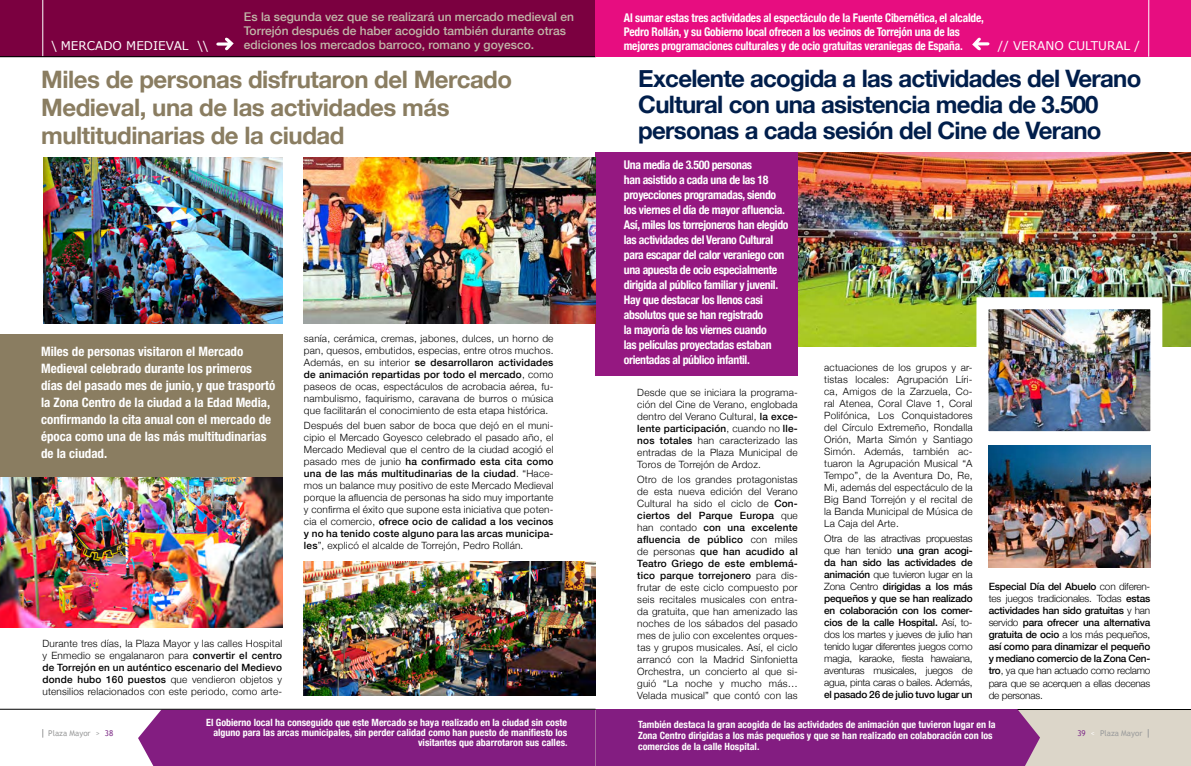
<style>
.page{position:relative;width:1191px;height:766px;background:#fff}
.page>*{position:absolute;margin:0;border:0;box-sizing:border-box;transform-origin:0 0}
.t1{font:700 24px/26px "Helvetica Neue";letter-spacing:-.03em;color:#001e4b}
.t2{font:700 24px/28px "Helvetica Neue";letter-spacing:-.02em;color:#8a7d61}
.t3{font:700 condensed 13px/17px "Helvetica Neue";color:#fff}
.t4{font:700 condensed 12px/15px "Helvetica Neue";letter-spacing:-.03em;color:#fff}
.t5{font:700 condensed 12px/14px "Helvetica Neue";letter-spacing:-.03em;color:#fff;scale:.95 1}
.t6{font:500 12px/14px "Helvetica Neue";color:#c1b8a9}
.t7{font:12px "Verdana";color:#fff}
.t8{font:300 10px/12px "Helvetica Neue";letter-spacing:.02em;color:#000;text-align:justify}
.t9{font:700 condensed 10px/11px "Helvetica Neue";color:#fff}
.t10{font:500 10px/12px "Helvetica Neue";letter-spacing:-.02em;color:#000;text-align:justify}
.t11{font:8px "Trebuchet MS";color:#9c9d9d}
.s1{font-weight:500}
.s2{color:#82348b}
.s3{font-weight:300}
.s4{color:#fff}
</style>
<div class="page">
<div style="left:595px;top:709px;width:596px;height:56px;background:#dcd6c9"></div>
<hr style="left:595px;top:709px;width:596px;height:1px;background:#000">
<div style="left:138px;top:708px;width:902px;height:57px;background:#831d81"></div>
<div style="left:0;top:0;width:595px;height:56px;background:#7b0040"></div>
<hr style="left:43px;top:0;width:1px;height:56px;background:#fff">
<svg style="left:216px;top:37px;width:18px;height:14px"></svg>
<hr style="left:0;top:56px;width:595px;height:1px;background:#000">
<div style="left:595px;top:152px;width:203px;height:223px;background:#951881"></div>
<img style="left:798px;top:152px;width:393px;height:194px">
<img style="left:970px;top:291px;width:198px;height:158px">
<img style="left:988px;top:445px;width:162px;height:122px">
<div style="left:595px;top:0;width:596px;height:57px;background:#e70d80"></div>
<hr style="left:1148px;top:0;width:1px;height:57px;background:#fff">
<svg style="left:972px;top:37px;width:17px;height:14px"></svg>
<hr style="left:0;top:708px;width:595px;height:1px;background:#000">
<img style="left:43px;top:158px;width:239px;height:165px">
<img style="left:303px;top:158px;width:292px;height:165px">
<img style="left:303px;top:561px;width:292px;height:133px">
<div style="left:0;top:334px;width:282px;height:146px;background:#8a7d61"></div>
<img style="left:0;top:477px;width:282px;height:150px">
<p class="t7" style="left:51px;top:38px;width:158px">\ MERCADO MEDIEVAL \\</p>
<p class="t6" style="left:244px;top:10px;width:331px">Es la segunda vez que se realizará un mercado medieval en<br>Torrejón después de haber acogido también durante otras ediciones los mercados barroco, romano y goyesco.</p>
<p class="t2" style="left:41px;top:65px;width:472px">Miles de personas disfrutaron del Mercado<br>Medieval, una de las actividades más multitudinarias de la ciudad</p>
<p class="t3" style="left:41px;top:343px;width:236px">Miles de personas visitaron el Mercado Medieval celebrado durante los primeros días del pasado mes de junio, y que trasportó la Zona Centro de la ciudad a la Edad Media, confirmando la cita anual con el mercado de época como una de las más multitudinarias de la ciudad.</p>
<p class="t8" style="left:304px;top:332px;width:251px">sanía, cerámica, cremas, jabones, dulces, un horno de pan, quesos, embutidos, especias, entre otros muchos.<br>Además, en su interior <span class="s1">se desarrollaron actividades de animación repartidas por todo el mercado</span>, como paseos de ocas, espectáculos de acrobacia aérea, fu&shy;nambulismo, faquirismo, caravana de burros o música que facilitarán el conocimiento de esta etapa histórica.</p>
<p class="t8" style="left:304px;top:418px;width:251px">Después del buen sabor de boca que dejó en el muni&shy;cipio el Mercado Goyesco celebrado el pasado año, el Mercado Medieval que el centro de la ciudad acogió el pasado mes de junio <span class="s1">ha confirmado esta cita como una de las más multitudinarias de la ciudad</span>. “Hace&shy;mos un balance muy positivo de este Mercado Medieval porque la afluencia de personas ha sido muy importante y confirma el éxito que supone esta iniciativa que poten&shy;cia el comercio, <span class="s1">ofrece ocio de calidad a los vecinos y no ha tenido coste alguno para las arcas municipa&shy;les</span>”, explicó el alcalde de Torrejón, Pedro Rollán.</p>
<p class="t8" style="left:43px;top:637px;width:241px">Durante tres días, la Plaza Mayor y las calles Hospital y Enmedio se engalanaron para <span class="s1">convertir el centro de Torrejón en un auténtico escenario del Medievo donde hubo 160 puestos</span> que vendieron objetos y utensilios relacionados con este periodo, como arte-</p>
<p class="t11" style="left:48px;top:728px;width:67px">Plaza Mayor &gt; <span class="s2">38</span></p>
<p class="t9" style="left:206px;top:717px;width:363px;line-height:10px;text-align:right">El Gobierno local ha conseguido que este Mercado se haya realizado en la ciudad sin coste alguno para las arcas municipales, sin perder calidad como han puesto de manifiesto los visitantes que abarrotaron sus calles.</p>
<p class="t5" style="left:624px;top:11px;width:380px">Al sumar estas tres actividades al espectáculo de la Fuente Cibernética, el alcalde,<br>Pedro Rollán, y su Gobierno local ofrecen a los vecinos de Torrejón una de las mejores programaciones culturales y de ocio gratuitas veraniegas de España.</p>
<p class="t7" style="left:998px;top:38px;width:33px">// VERANO</p>
<p class="t7" style="left:1068px;top:38px;width:17px">CULTURAL</p>
<p class="t7" style="left:1134px;top:38px;width:7px">/</p>
<p class="t1" style="left:638px;top:65px;width:505px">Excelente acogida a las actividades del Verano<br>Cultural con una asistencia media de 3.500 personas a cada sesión del Cine de Verano</p>
<p class="t4" style="left:624px;top:157px;width:166px">Una media de 3.500 personas<br>han asistido a cada una de las 18 proyecciones programadas, siendo los viernes el día de mayor afluencia.<br>Así, miles los torrejoneros han elegido las actividades del Verano Cultural para escapar del calor veraniego con una apuesta de ocio especialmente dirigida al público familiar y juvenil.<br>Hay que destacar los llenos casi absolutos que se han registrado<br>la mayoría de los viernes cuando<br>las películas proyectadas estaban orientadas al público infantil.</p>
<p class="t8" style="left:637px;top:386px;width:162px">Desde que se iniciara la programa&shy;ción del Cine de Verano, englobada dentro del Verano Cultural, <span class="s1">la exce&shy;lente participación</span>, cuando no <span class="s1">lle&shy;nos totales</span> han caracterizado las entradas de la Plaza Municipal de Toros de Torrejón de Ardoz.</p>
<p class="t8" style="left:637px;top:473px;width:162px">Otro de los grandes protagonistas de esta nueva edición del Verano Cultural ha sido el ciclo de <span class="s1">Con&shy;ciertos del Parque Europa</span> que han contado <span class="s1">con una excelente afluencia de público</span> con miles de personas <span class="s1">que han acudido al Teatro Griego de este emblemá&shy;tico parque torrejonero</span> para dis&shy;frutar de este ciclo compuesto por seis recitales musicales con entra&shy;da gratuita, que han amenizado las noches de los sábados del pasado mes de julio con excelentes orques&shy;tas y grupos musicales. Así, el ciclo arrancó con la Madrid Sinfonietta Orchestra, un concierto al que si&shy;guió “La noche y mucho más… Velada musical” que contó con las</p>
<p class="t8" style="left:824px;top:361px;width:150px">actuaciones de los grupos y ar&shy;tistas locales: Agrupación Líri&shy;ca, Amigos de la Zarzuela, Co&shy;ral Atenea, Coral Clave 1, Coral Polifónica, Los Conquistadores del Círculo Extremeño, Rondalla Orión, Marta Simón y Santiago Simón. Además, también ac&shy;tuaron la Agrupación Musical “A Tempo”, de la Aventura Do, Re, Mi, además del espectáculo de la Big Band Torrejón y el recital de la Banda Municipal de Música de La Caja del Arte.</p>
<p class="t8" style="left:824px;top:532px;width:150px">Otra de las atractivas propuestas que han tenido <span class="s1">una gran acogi&shy;da han sido las actividades de animación</span> que tuvieron lugar en la Zona Centro <span class="s1">dirigidas a los más pequeños y que se han realizado en colaboración con los comer&shy;cios de la calle Hospital.</span> Así, to&shy;dos los martes y jueves de julio han tenido lugar diferentes juegos como magia, karaoke, fiesta hawaiana, aventuras musicales, juegos de agua, pinta caras o bailes. Además, <span class="s1">el pasado 26 de julio tuvo lugar un</span></p>
<p class="t10" style="left:988px;top:580px;width:163px">Especial Día del Abuelo <span class="s3">con diferen&shy;tes juegos tradicionales. Todas</span> estas actividades han sido gratuitas <span class="s3">y han servido</span> para ofrecer una alternativa gratuita de ocio <span class="s3">a los más pequeños, </span>así como para dinamizar el pequeño y mediano comercio de la Zona Cen&shy;tro<span class="s3">, ya que han actuado como reclamo para que se acerquen a ellas decenas de personas.</span></p>
<p class="t9" style="left:638px;top:718px;width:359px">También destaca la gran acogida de las actividades de animación que tuvieron lugar en la<br>Zona Centro dirigidas a los más pequeños y que se han realizado en colaboración con los comercios de la calle Hospital.</p>
<p class="t11" style="left:1077px;top:728px;width:67px"><span class="s2">39</span> <span class="s4">&lt;</span> Plaza Mayor</p>
</div>
